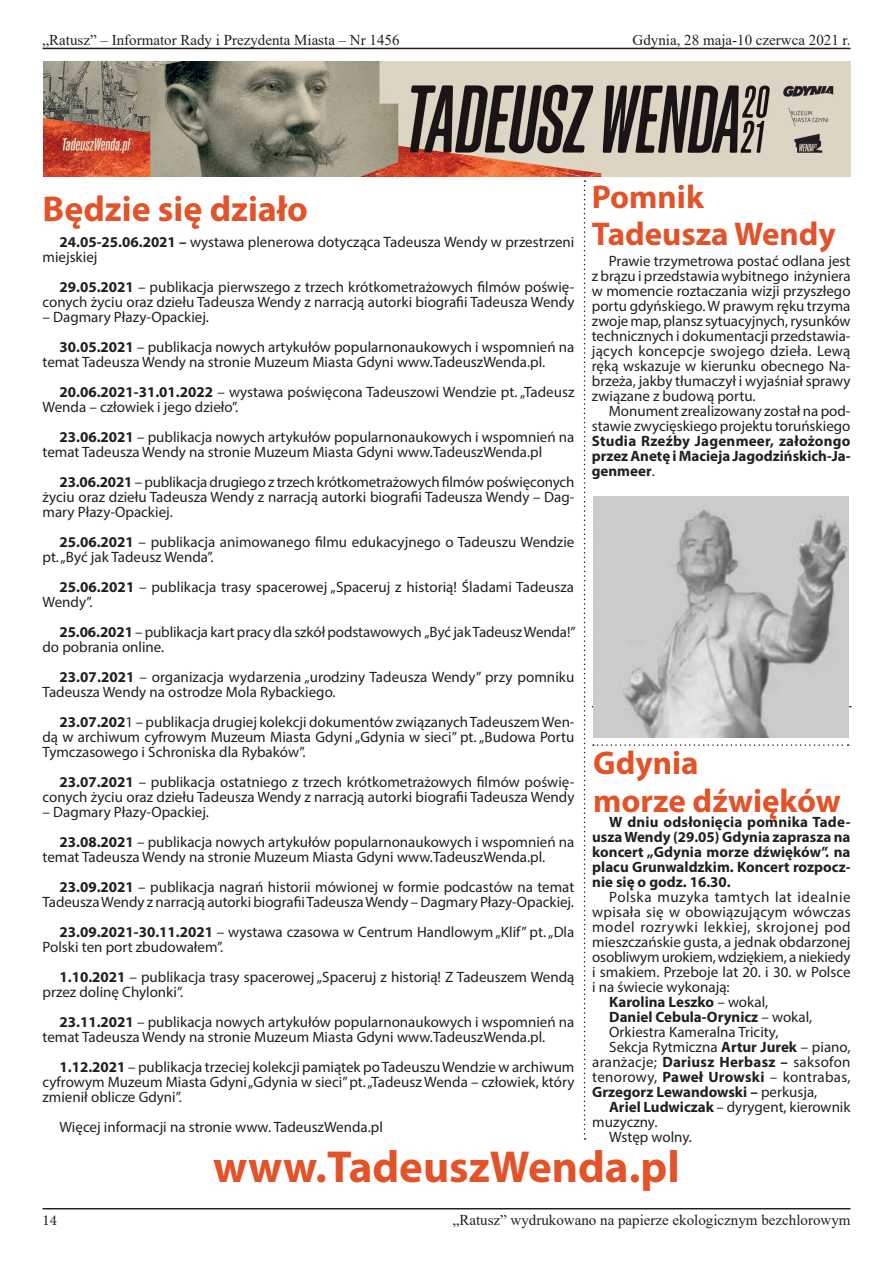
<style>
.page{position:relative;width:893px;height:1263px;background:#fff}
.page>*{position:absolute;margin:0;border:0;box-sizing:border-box;transform-origin:0 0}
.Tytul_z_linia_u_gory{font:700 45px "Myriad Pro";color:#e25329}
.Tytul_z_linia_u_gory-2{font:700 36px "Myriad Pro";color:#e25329}
.Tytul_z_linia_u_gory-3{font:700 33px "Myriad Pro";color:#e25329}
.Tytul_bez_lini_u_gor{font:700 33px "Myriad Pro";color:#e25329}
.tekst_podstawowy{font:15px/15px "Myriad Pro";color:#231f20}
.tekst_podstawowy-2{font:700 15px/15px "Myriad Pro";color:#231f20;text-align:justify}
.t1{font:15px "Times New Roman";color:#231f20}
.t2{font:15px "Minion Pro";color:#231f20}
.s1{font-weight:700}
.s2{font-weight:400}
</style>
<div class="page">
<hr style="left:43px;top:48px;width:807px;height:1px;background:#231f20">
<hr style="left:43px;top:1208px;width:807px;height:1px;background:#231f20">
<img style="left:44px;top:62px;width:806px;height:114px">
<svg style="left:584px;top:170px;width:267px;height:970px"></svg>
<p class="t1" style="left:43px;top:29px;width:359px">„Ratusz” – Informator Rady i Prezydenta Miasta – Nr 1456</p>
<p class="t1" style="left:633px;top:29px;width:219px">Gdynia, 28 maja-10 czerwca 2021 r.</p>
<p class="Tytul_z_linia_u_gory-2" style="left:43px;top:185px;width:267px">Będzie się działo</p>
<p class="tekst_podstawowy" style="left:43px;top:234px;width:533px;text-indent:17px"><span class="s1">24.05-25.06.2021 –</span> wystawa plenerowa dotycząca Tadeusza Wendy w przestrzeni miejskiej</p>
<p class="tekst_podstawowy" style="left:43px;top:279px;width:533px;text-align:right"><span class="s1">29.05.2021</span> – publikacja pierwszego z trzech krótkometrażowych filmów poświę&shy;conych życiu oraz dziełu Tadeusza Wendy z narracją autorki biografii Tadeusza Wendy</p>
<p class="tekst_podstawowy" style="left:43px;top:309px;width:168px">– Dagmary Płazy-Opackiej.</p>
<p class="tekst_podstawowy" style="left:43px;top:339px;width:533px;text-indent:17px"><span class="s1">30.05.2021</span> – publikacja nowych artykułów popularnonaukowych i wspomnień na temat Tadeusza Wendy na stronie Muzeum Miasta Gdyni www.TadeuszWenda.pl.</p>
<p class="tekst_podstawowy" style="left:43px;top:384px;width:533px;text-indent:17px"><span class="s1">20.06.2021-31.01.2022</span> – wystawa poświęcona Tadeuszowi Wendzie pt. „Tadeusz<br>Wenda – człowiek i jego dzieło”.</p>
<p class="tekst_podstawowy" style="left:43px;top:429px;width:533px;text-indent:17px"><span class="s1">23.06.2021</span> – publikacja nowych artykułów popularnonaukowych i wspomnień na temat Tadeusza Wendy na stronie Muzeum Miasta Gdyni www.TadeuszWenda.pl</p>
<p class="tekst_podstawowy" style="left:43px;top:474px;width:533px;text-align:justify;text-indent:17px"><span class="s1">23.06.2021</span> – publikacja drugiego z trzech krótkometrażowych filmów poświęconych życiu oraz dziełu Tadeusza Wendy z narracją autorki biografii Tadeusza Wendy – Dag&shy;mary Płazy-Opackiej.</p>
<p class="tekst_podstawowy" style="left:43px;top:534px;width:533px;text-indent:17px"><span class="s1">25.06.2021</span> – publikacja animowanego filmu edukacyjnego o Tadeuszu Wendzie pt. „Być jak Tadeusz Wenda”.</p>
<p class="tekst_podstawowy" style="left:43px;top:579px;width:533px;text-indent:17px"><span class="s1">25.06.2021</span> – publikacja trasy spacerowej „Spaceruj z historią! Śladami Tadeusza<br>Wendy”.</p>
<p class="tekst_podstawowy" style="left:43px;top:624px;width:535px;text-indent:17px"><span class="s1">25.06.2021</span> – publikacja kart pracy dla szkół podstawowych „Być jak Tadeusz Wenda!” do pobrania online.</p>
<p class="tekst_podstawowy" style="left:43px;top:669px;width:533px;text-indent:17px"><span class="s1">23.07.2021</span> – organizacja wydarzenia „urodziny Tadeusza Wendy” przy pomniku<br>Tadeusza Wendy na ostrodze Mola Rybackiego.</p>
<p class="tekst_podstawowy" style="left:43px;top:714px;width:533px;text-align:justify;text-indent:17px"><span class="s1">23.07.202</span>1 – publikacja drugiej kolekcji dokumentów związanych Tadeuszem Wen&shy;dą w archiwum cyfrowym Muzeum Miasta Gdyni „Gdynia w sieci” pt. „Budowa Portu Tymczasowego i Schroniska dla Rybaków”.</p>
<p class="tekst_podstawowy" style="left:43px;top:774px;width:533px;text-align:right"><span class="s1">23.07.2021</span> – publikacja ostatniego z trzech krótkometrażowych filmów poświę&shy;conych życiu oraz dziełu Tadeusza Wendy z narracją autorki biografii Tadeusza Wendy</p>
<p class="tekst_podstawowy" style="left:43px;top:804px;width:168px">– Dagmary Płazy-Opackiej.</p>
<p class="tekst_podstawowy" style="left:43px;top:834px;width:533px;text-indent:17px"><span class="s1">23.08.2021</span> – publikacja nowych artykułów popularnonaukowych i wspomnień na temat Tadeusza Wendy na stronie Muzeum Miasta Gdyni www.TadeuszWenda.pl.</p>
<p class="tekst_podstawowy" style="left:43px;top:879px;width:533px;text-align:right"><span class="s1">23.09.2021</span> – publikacja nagrań historii mówionej w formie podcastów na temat<br>Tadeusza Wendy z narracją autorki biografii Tadeusza Wendy – Dagmary Płazy-Opackiej.</p>
<p class="tekst_podstawowy" style="left:43px;top:924px;width:533px;text-indent:17px"><span class="s1">23.09.2021-30.11.2021</span> – wystawa czasowa w Centrum Handlowym „Klif” pt. „Dla<br>Polski ten port zbudowałem”.</p>
<p class="tekst_podstawowy" style="left:43px;top:969px;width:533px;text-indent:17px"><span class="s1">1.10.2021</span> – publikacja trasy spacerowej „Spaceruj z historią! Z Tadeuszem Wendą przez dolinę Chylonki”.</p>
<p class="tekst_podstawowy" style="left:43px;top:1014px;width:533px;text-indent:17px"><span class="s1">23.11.2021</span> – publikacja nowych artykułów popularnonaukowych i wspomnień na temat Tadeusza Wendy na stronie Muzeum Miasta Gdyni www.TadeuszWenda.pl.</p>
<p class="tekst_podstawowy" style="left:43px;top:1059px;width:533px;text-align:justify;text-indent:17px"><span class="s1">1.12.2021</span> – publikacja trzeciej kolekcji pamiątek po Tadeuszu Wendzie w archiwum cyfrowym Muzeum Miasta Gdyni „Gdynia w sieci” pt. „Tadeusz Wenda – człowiek, który zmienił oblicze Gdyni”.</p>
<p class="tekst_podstawowy" style="left:60px;top:1119px;width:325px">Więcej informacji na stronie www. TadeuszWenda.pl</p>
<p class="Tytul_bez_lini_u_gor" style="left:592px;top:175px;width:114px">Pomnik</p>
<p class="Tytul_bez_lini_u_gor" style="left:592px;top:213px;width:245px">Tadeusza Wendy</p>
<p class="tekst_podstawowy" style="left:592px;top:254px;width:260px;text-align:justify;text-indent:17px">Prawie trzymetrowa postać odlana jest z brązu i przedstawia wybitnego inżyniera w momencie roztaczania wizji przyszłego portu gdyńskiego. W prawym ręku trzyma zwoje map, plansz sytuacyjnych, rysunków technicznych i dokumentacji przedstawia&shy;jących koncepcje swojego dzieła. Lewą ręką wskazuje w kierunku obecnego Na&shy;brzeża, jakby tłumaczył i wyjaśniał sprawy związane z budową portu.</p>
<p class="tekst_podstawowy-2" style="left:592px;top:403px;width:260px;text-indent:17px"><span class="s2">Monument zrealizowany został na pod&shy;stawie zwycięskiego projektu toruńskiego </span>Studia Rzeźby Jagenmeer, założongo przez Anetę i Macieja Jagodzińskich-Ja&shy;genmeer<span class="s2">.</span></p>
<p class="Tytul_z_linia_u_gory-3" style="left:593px;top:742px;width:107px">Gdynia</p>
<p class="Tytul_z_linia_u_gory-3" style="left:593px;top:779px;width:249px">morze dźwięków</p>
<p class="tekst_podstawowy-2" style="left:592px;top:814px;width:260px;text-indent:17px">W dniu odsłonięcia pomnika Tade&shy;usza Wendy (29.05) Gdynia zaprasza na koncert „Gdynia morze dźwięków”. na placu Grunwaldzkim. Koncert rozpocz&shy;nie się o godz. 16.30.</p>
<p class="tekst_podstawowy" style="left:592px;top:889px;width:260px;text-align:justify;text-indent:17px">Polska muzyka tamtych lat idealnie wpisała się w obowiązującym wówczas model rozrywki lekkiej, skrojonej pod mieszczańskie gusta, a jednak obdarzonej osobliwym urokiem, wdziękiem, a niekiedy i smakiem. Przeboje lat 20. i 30. w Polsce i na świecie wykonają:</p>
<p class="tekst_podstawowy-2" style="left:609px;top:994px;width:160px">Karolina Leszko <span class="s2">– wokal,</span></p>
<p class="tekst_podstawowy-2" style="left:609px;top:1009px;width:205px">Daniel Cebula-Orynicz <span class="s2">– wokal,</span></p>
<p class="tekst_podstawowy" style="left:609px;top:1024px;width:171px">Orkiestra Kameralna Tricity,</p>
<p class="tekst_podstawowy" style="left:592px;top:1039px;width:260px;text-align:justify;text-indent:17px">Sekcja Rytmiczna <span class="s1">Artur Jurek</span> – piano, aranżacje; <span class="s1">Dariusz Herbasz –</span> saksofon tenorowy, <span class="s1">Paweł Urowski</span> – kontrabas, <span class="s1">Grzegorz Lewandowski –</span> perkusja,</p>
<p class="tekst_podstawowy" style="left:592px;top:1099px;width:260px;text-indent:17px"><span class="s1">Ariel Ludwiczak</span> – dyrygent, kierownik muzyczny.</p>
<p class="tekst_podstawowy" style="left:609px;top:1129px;width:84px">Wstęp wolny.</p>
<p class="Tytul_z_linia_u_gory" style="left:213px;top:1137px;width:468px">www.TadeuszWenda.pl</p>
<p class="t2" style="left:43px;top:1210px;width:16px">14</p>
<p class="t1" style="left:453px;top:1209px;width:399px">„Ratusz” wydrukowano na papierze ekologicznym bezchlorowym</p>
</div>
